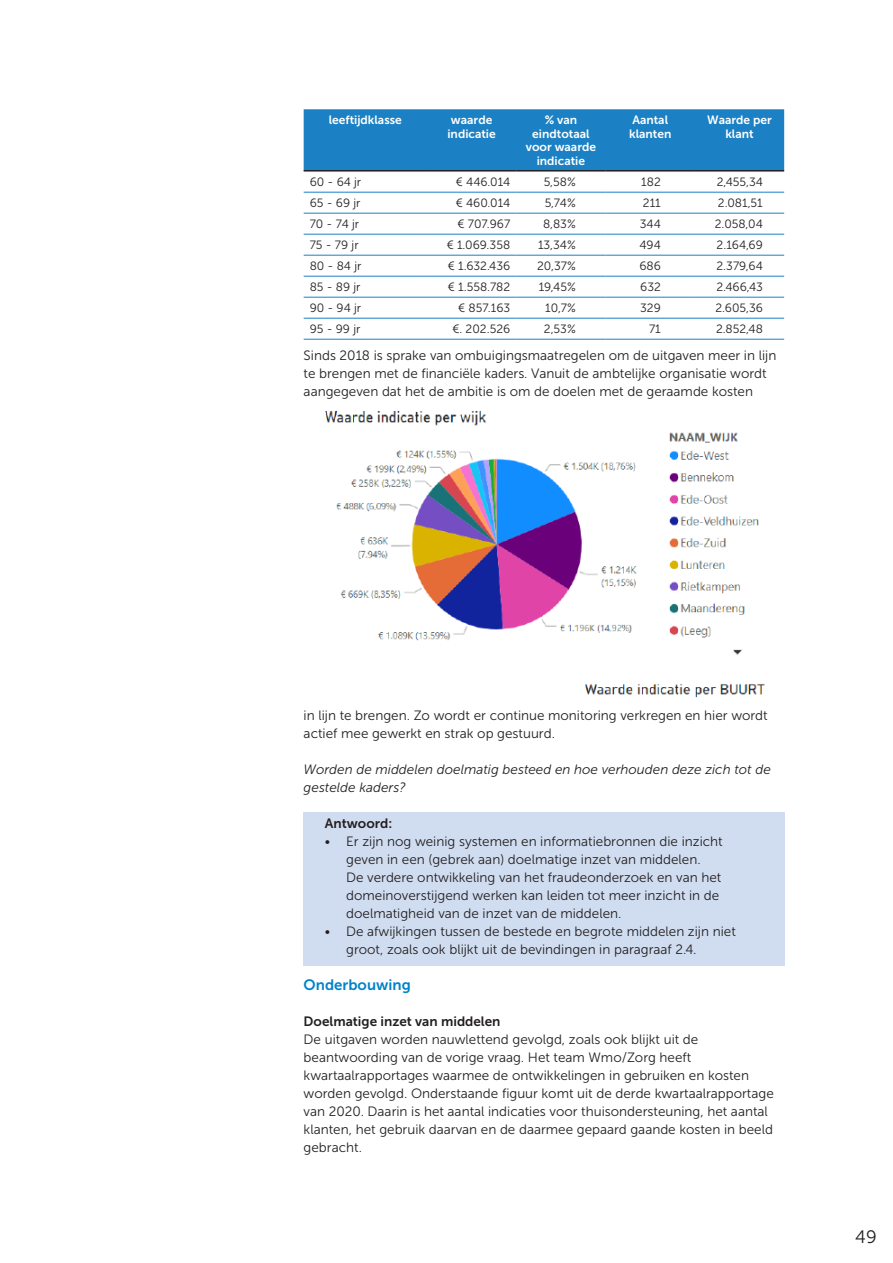
<style>
.page{position:relative;width:893px;height:1263px;background:#fff}
.page>*{position:absolute;margin:0;border:0;box-sizing:border-box;transform-origin:0 0}
.t1{font:18px "Museo Sans 300";color:#231f20}
.t2{font:15px "Museo Sans 700";color:#0083ca}
.Alinea{font:13.5px/18px "Museo Sans 300";color:#231f20}
.Alinea-2{font:italic 13.5px/18px "Museo Sans 300";color:#231f20}
.H7{font:13.5px "Museo Sans 700";color:#231f20}
.kader_H7_tab5{font:13.5px "Museo Sans 700";color:#231f20}
.tabel_Alinea{font:12px "Museo Sans 300";color:#231f20}
.tabel_h2{font:12px/13.5px "Museo Sans 700";color:#fff;text-align:center}
</style>
<div class="page">
<img style="left:325px;top:411px;width:440px;height:287px">
<div style="left:304px;top:812px;width:481px;height:153px;background:#d0ddf0"></div>
<div style="left:304px;top:109px;width:480px;height:61px;background:#1b81c4"></div>
<hr style="left:304px;top:170px;width:123px;height:2px;background:#231f20">
<hr style="left:427px;top:170px;width:89px;height:2px;background:#231f20">
<hr style="left:516px;top:170px;width:90px;height:2px;background:#231f20">
<hr style="left:606px;top:170px;width:89px;height:2px;background:#231f20">
<hr style="left:695px;top:170px;width:89px;height:2px;background:#231f20">
<hr style="left:304px;top:192px;width:123px;height:1px;background:#1b81c4">
<hr style="left:427px;top:192px;width:89px;height:1px;background:#1b81c4">
<hr style="left:516px;top:192px;width:90px;height:1px;background:#1b81c4">
<hr style="left:606px;top:192px;width:89px;height:1px;background:#1b81c4">
<hr style="left:695px;top:192px;width:89px;height:1px;background:#1b81c4">
<hr style="left:304px;top:213px;width:123px;height:1px;background:#1b81c4">
<hr style="left:427px;top:213px;width:89px;height:1px;background:#1b81c4">
<hr style="left:516px;top:213px;width:90px;height:1px;background:#1b81c4">
<hr style="left:606px;top:213px;width:89px;height:1px;background:#1b81c4">
<hr style="left:695px;top:213px;width:89px;height:1px;background:#1b81c4">
<hr style="left:304px;top:234px;width:123px;height:1px;background:#1b81c4">
<hr style="left:427px;top:234px;width:89px;height:1px;background:#1b81c4">
<hr style="left:516px;top:234px;width:90px;height:1px;background:#1b81c4">
<hr style="left:606px;top:234px;width:89px;height:1px;background:#1b81c4">
<hr style="left:695px;top:234px;width:89px;height:1px;background:#1b81c4">
<hr style="left:304px;top:255px;width:123px;height:1px;background:#1b81c4">
<hr style="left:427px;top:255px;width:89px;height:1px;background:#1b81c4">
<hr style="left:516px;top:255px;width:90px;height:1px;background:#1b81c4">
<hr style="left:606px;top:255px;width:89px;height:1px;background:#1b81c4">
<hr style="left:695px;top:255px;width:89px;height:1px;background:#1b81c4">
<hr style="left:304px;top:276px;width:123px;height:1px;background:#1b81c4">
<hr style="left:427px;top:276px;width:89px;height:1px;background:#1b81c4">
<hr style="left:516px;top:276px;width:90px;height:1px;background:#1b81c4">
<hr style="left:606px;top:276px;width:89px;height:1px;background:#1b81c4">
<hr style="left:695px;top:276px;width:89px;height:1px;background:#1b81c4">
<hr style="left:304px;top:297px;width:123px;height:1px;background:#1b81c4">
<hr style="left:427px;top:297px;width:89px;height:1px;background:#1b81c4">
<hr style="left:516px;top:297px;width:90px;height:1px;background:#1b81c4">
<hr style="left:606px;top:297px;width:89px;height:1px;background:#1b81c4">
<hr style="left:695px;top:297px;width:89px;height:1px;background:#1b81c4">
<hr style="left:304px;top:318px;width:123px;height:1px;background:#1b81c4">
<hr style="left:427px;top:318px;width:89px;height:1px;background:#1b81c4">
<hr style="left:516px;top:318px;width:90px;height:1px;background:#1b81c4">
<hr style="left:606px;top:318px;width:89px;height:1px;background:#1b81c4">
<hr style="left:695px;top:318px;width:89px;height:1px;background:#1b81c4">
<hr style="left:304px;top:339px;width:123px;height:1px;background:#1b81c4">
<hr style="left:427px;top:339px;width:89px;height:1px;background:#1b81c4">
<hr style="left:516px;top:339px;width:90px;height:1px;background:#1b81c4">
<hr style="left:606px;top:339px;width:89px;height:1px;background:#1b81c4">
<hr style="left:695px;top:339px;width:89px;height:1px;background:#1b81c4">
<p class="tabel_h2" style="left:329px;top:113px;width:75px">leeftijdklasse</p>
<p class="tabel_h2" style="left:451px;top:113px;width:43px">waarde</p>
<p class="tabel_h2" style="left:447px;top:127px;width:50px">indicatie</p>
<p class="tabel_h2" style="left:526px;top:113px;width:72px">% van eindtotaal voor waarde indicatie</p>
<p class="tabel_h2" style="left:629px;top:113px;width:44px;text-align:left">Aantal klanten</p>
<p class="tabel_h2" style="left:707px;top:113px;width:66px">Waarde per klant</p>
<p class="tabel_Alinea" style="left:310px;top:176px;width:53px">60 - 64 jr</p>
<p class="tabel_Alinea" style="left:456px;top:176px;width:56px">€ 446.014</p>
<p class="tabel_Alinea" style="left:544px;top:176px;width:34px">5,58%</p>
<p class="tabel_Alinea" style="left:641px;top:176px;width:21px">182</p>
<p class="tabel_Alinea" style="left:717px;top:176px;width:48px">2,455,34</p>
<p class="tabel_Alinea" style="left:310px;top:197px;width:52px">65 - 69 jr</p>
<p class="tabel_Alinea" style="left:456px;top:197px;width:56px">€ 460.014</p>
<p class="tabel_Alinea" style="left:545px;top:197px;width:33px">5,74%</p>
<p class="tabel_Alinea" style="left:643px;top:197px;width:19px">211</p>
<p class="tabel_Alinea" style="left:718px;top:197px;width:46px">2.081,51</p>
<p class="tabel_Alinea" style="left:310px;top:218px;width:51px">70 - 74 jr</p>
<p class="tabel_Alinea" style="left:457px;top:218px;width:54px">€ 707.967</p>
<p class="tabel_Alinea" style="left:543px;top:218px;width:34px">8,83%</p>
<p class="tabel_Alinea" style="left:640px;top:218px;width:23px">344</p>
<p class="tabel_Alinea" style="left:715px;top:218px;width:50px">2.058,04</p>
<p class="tabel_Alinea" style="left:310px;top:239px;width:50px">75 - 79 jr</p>
<p class="tabel_Alinea" style="left:447px;top:239px;width:65px">€ 1.069.358</p>
<p class="tabel_Alinea" style="left:538px;top:239px;width:39px">13,34%</p>
<p class="tabel_Alinea" style="left:639px;top:239px;width:23px">494</p>
<p class="tabel_Alinea" style="left:717px;top:239px;width:48px">2.164,69</p>
<p class="tabel_Alinea" style="left:310px;top:260px;width:53px">80 - 84 jr</p>
<p class="tabel_Alinea" style="left:448px;top:260px;width:64px">€ 1.632.436</p>
<p class="tabel_Alinea" style="left:537px;top:260px;width:40px">20,37%</p>
<p class="tabel_Alinea" style="left:639px;top:260px;width:23px">686</p>
<p class="tabel_Alinea" style="left:716px;top:260px;width:48px">2.379,64</p>
<p class="tabel_Alinea" style="left:310px;top:281px;width:52px">85 - 89 jr</p>
<p class="tabel_Alinea" style="left:448px;top:281px;width:64px">€ 1.558.782</p>
<p class="tabel_Alinea" style="left:539px;top:281px;width:39px">19,45%</p>
<p class="tabel_Alinea" style="left:640px;top:281px;width:22px">632</p>
<p class="tabel_Alinea" style="left:716px;top:281px;width:48px">2.466,43</p>
<p class="tabel_Alinea" style="left:310px;top:302px;width:53px">90 - 94 jr</p>
<p class="tabel_Alinea" style="left:458px;top:302px;width:54px">€ 857.163</p>
<p class="tabel_Alinea" style="left:545px;top:302px;width:32px">10,7%</p>
<p class="tabel_Alinea" style="left:640px;top:302px;width:22px">329</p>
<p class="tabel_Alinea" style="left:715px;top:302px;width:49px">2.605,36</p>
<p class="tabel_Alinea" style="left:310px;top:323px;width:52px">95 - 99 jr</p>
<p class="tabel_Alinea" style="left:452px;top:323px;width:59px">€. 202.526</p>
<p class="tabel_Alinea" style="left:544px;top:323px;width:33px">2,53%</p>
<p class="tabel_Alinea" style="left:649px;top:323px;width:13px">71</p>
<p class="tabel_Alinea" style="left:716px;top:323px;width:48px">2.852,48</p>
<p class="Alinea" style="left:304px;top:346px;width:474px">Sinds 2018 is sprake van ombuigingsmaatregelen om de uitgaven meer in lijn te brengen met de financiële kaders. Vanuit de ambtelijke organisatie wordt aangegeven dat het de ambitie is om de doelen met de geraamde kosten</p>
<p class="Alinea" style="left:304px;top:706px;width:466px">in lijn te brengen. Zo wordt er continue monitoring verkregen en hier wordt actief mee gewerkt en strak op gestuurd.</p>
<p class="Alinea-2" style="left:304px;top:760px;width:469px">Worden de middelen doelmatig besteed en hoe verhouden deze zich tot de gestelde kaders?</p>
<p class="kader_H7_tab5" style="left:325px;top:816px;width:69px">Antwoord:</p>
<p class="Alinea" style="left:346px;top:832px;width:378px;text-indent:-21px">• Er zijn nog weinig systemen en informatiebronnen die inzicht geven in een (gebrek aan) doelmatige inzet van middelen.<br>De verdere ontwikkeling van het fraudeonderzoek en van het domeinoverstijgend werken kan leiden tot meer inzicht in de doelmatigheid van de inzet van de middelen.</p>
<p class="Alinea" style="left:346px;top:922px;width:391px;text-indent:-21px">• De afwijkingen tussen de bestede en begrote middelen zijn niet groot, zoals ook blijkt uit de bevindingen in paragraaf 2.4.</p>
<h6 class="t2" style="left:304px;top:976px;width:109px">Onderbouwing</h6>
<h6 class="H7" style="left:304px;top:1014px;width:198px">Doelmatige inzet van middelen</h6>
<p class="Alinea" style="left:304px;top:1030px;width:472px">De uitgaven worden nauwlettend gevolgd, zoals ook blijkt uit de beantwoording van de vorige vraag. Het team Wmo/Zorg heeft kwartaalrapportages waarmee de ontwikkelingen in gebruiken en kosten worden gevolgd. Onderstaande figuur komt uit de derde kwartaalrapportage van 2020. Daarin is het aantal indicaties voor thuisondersteuning, het aantal klanten, het gebruik daarvan en de daarmee gepaard gaande kosten in beeld gebracht.</p>
<h1 class="t1" style="left:855px;top:1227px;width:23px">49</h1>
</div>
